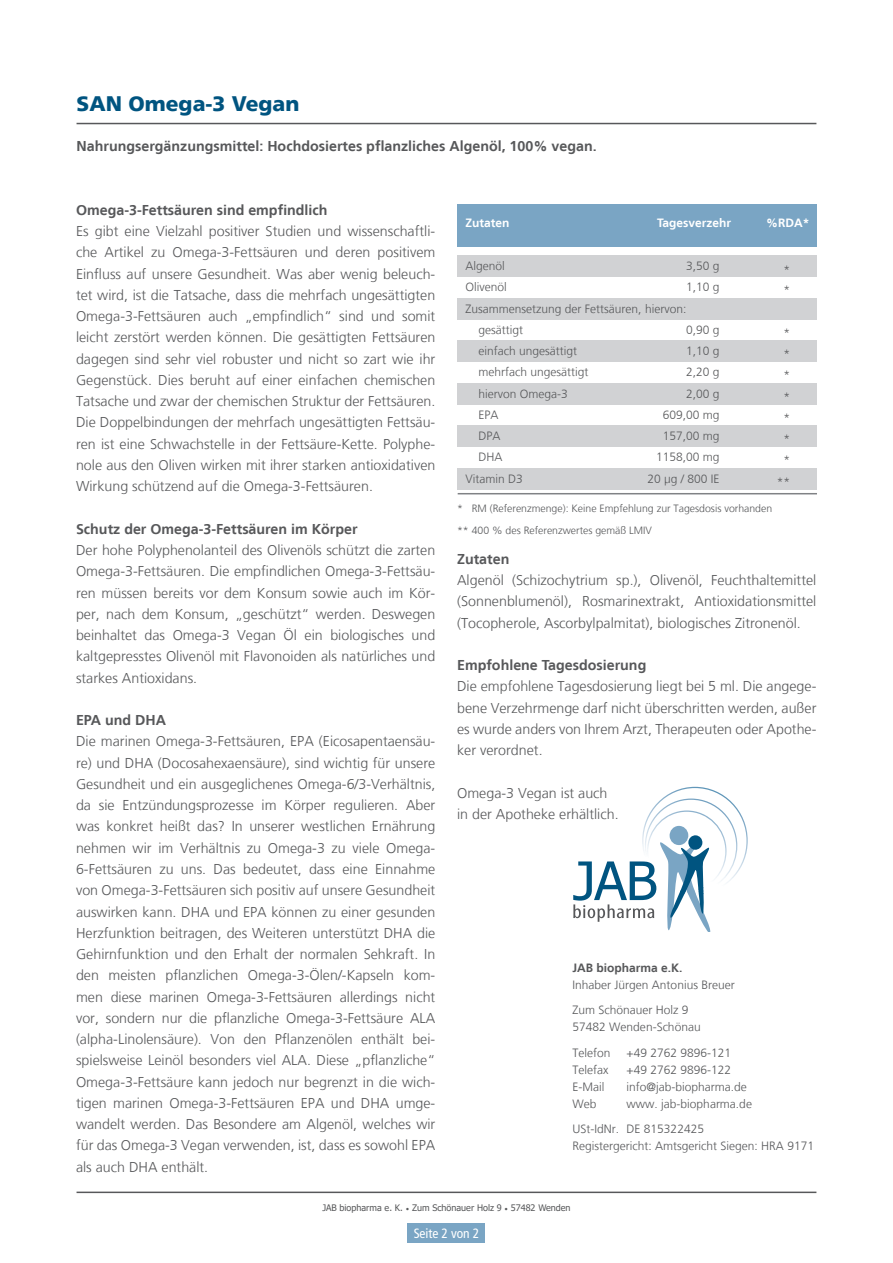
<style>
.page{position:relative;width:893px;height:1263px;background:#fff}
.page>*{position:absolute;margin:0;border:0;box-sizing:border-box;transform-origin:0 0}
.t1{font:900 21px "Frutiger LT";color:#005480}
.t2{font:300 14.25px/21.3px "Frutiger LT";color:#57585a;text-align:justify}
.t3{font:700 14.25px "Frutiger LT";color:#57585a}
.t4{font:condensed 13.5px "Frutiger LT";letter-spacing:-.005em;color:#fff}
.t5{font:300 12px/25.5px "Frutiger LT";color:#57585a}
.t6{font:700 12px "Frutiger LT";color:#fff}
.t7{font:700 12px "Frutiger LT";color:#57585a}
.t8{font:300 10.5px/21.3px "Frutiger LT";color:#57585a}
.t9{font:9px "Tahoma";color:#57585a}
.s1{font-family:"Minion Pro"}
</style>
<div class="page">
<hr style="left:77px;top:123px;width:739px;height:1px;background:#57585a">
<hr style="left:77px;top:1191px;width:739px;height:2px;background:#57585a">
<div style="left:408px;top:1223px;width:77px;height:20px;background:#7aa5c4"></div>
<div style="left:458px;top:204px;width:359px;height:43px;background:#7aa5c4"></div>
<div style="left:458px;top:255px;width:359px;height:22px;background:#d1d2d4"></div>
<div style="left:458px;top:298px;width:359px;height:21px;background:#d1d2d4"></div>
<div style="left:458px;top:340px;width:359px;height:22px;background:#d1d2d4"></div>
<div style="left:458px;top:383px;width:359px;height:21px;background:#d1d2d4"></div>
<div style="left:458px;top:425px;width:359px;height:22px;background:#d1d2d4"></div>
<div style="left:458px;top:468px;width:359px;height:21px;background:#d1d2d4"></div>
<hr style="left:458px;top:493px;width:359px;height:1px;background:#808285">
<svg style="left:573px;top:787px;width:175px;height:144px"></svg>
<h1 class="t1" style="left:77px;top:91px;width:224px">SAN Omega-3 Vegan</h1>
<p class="t3" style="left:77px;top:138px;width:522px">Nahrungsergänzungsmittel: Hochdosiertes pflanzliches Algenöl, 100% vegan.</p>
<p class="t3" style="left:76px;top:201px;width:253px">Omega-3-Fettsäuren sind empfindlich</p>
<p class="t2" style="left:76px;top:221px;width:361px">Es gibt eine Vielzahl positiver Studien und wissenschaftli&shy;che Artikel zu Omega-3-Fettsäuren und deren positivem Einfluss auf unsere Gesundheit. Was aber wenig beleuch&shy;tet wird, ist die Tatsache, dass die mehrfach ungesättigten Omega-3-Fettsäuren auch „empfindlich“ sind und somit leicht zerstört werden können. Die gesättigten Fettsäuren dagegen sind sehr viel robuster und nicht so zart wie ihr Gegenstück. Dies beruht auf einer einfachen chemischen Tatsache und zwar der chemischen Struktur der Fettsäuren.<br>Die Doppelbindungen der mehrfach ungesättigten Fettsäu&shy;ren ist eine Schwachstelle in der Fettsäure-Kette. Polyphe&shy;nole aus den Oliven wirken mit ihrer starken antioxidativen Wirkung schützend auf die Omega-3-Fettsäuren.</p>
<p class="t3" style="left:76px;top:520px;width:283px">Schutz der Omega-3-Fettsäuren im Körper</p>
<p class="t2" style="left:76px;top:540px;width:361px">Der hohe Polyphenolanteil des Olivenöls schützt die zarten Omega-3-Fettsäuren. Die empfindlichen Omega-3-Fettsäu&shy;ren müssen bereits vor dem Konsum sowie auch im Kör&shy;per, nach dem Konsum, „geschützt“ werden. Deswegen beinhaltet das Omega-3 Vegan Öl ein biologisches und kaltgepresstes Olivenöl mit Flavonoiden als natürliches und starkes Antioxidans.</p>
<p class="t3" style="left:76px;top:712px;width:91px">EPA und DHA</p>
<p class="t2" style="left:76px;top:731px;width:361px">Die marinen Omega-3-Fettsäuren, EPA (Eicosapentaensäu&shy;re) und DHA (Docosahexaensäure), sind wichtig für unsere Gesundheit und ein ausgeglichenes Omega-6/3-Verhältnis, da sie Entzündungsprozesse im Körper regulieren. Aber was konkret heißt das? In unserer westlichen Ernährung nehmen wir im Verhältnis zu Omega-3 zu viele Omega-6-Fettsäuren zu uns. Das bedeutet, dass eine Einnahme von Omega-3-Fettsäuren sich positiv auf unsere Gesundheit auswirken kann. DHA und EPA können zu einer gesunden Herzfunktion beitragen, des Weiteren unterstützt DHA die Gehirnfunktion und den Erhalt der normalen Sehkraft. In den meisten pflanzlichen Omega-3-Ölen/-Kapseln kom&shy;men diese marinen Omega-3-Fettsäuren allerdings nicht vor, sondern nur die pflanzliche Omega-3-Fettsäure ALA (alpha-Linolensäure). Von den Pflanzenölen enthält bei&shy;spielsweise Leinöl besonders viel ALA. Diese „pflanzliche“ Omega-3-Fettsäure kann jedoch nur begrenzt in die wich&shy;tigen marinen Omega-3-Fettsäuren EPA und DHA umge&shy;wandelt werden. Das Besondere am Algenöl, welches wir für das Omega-3 Vegan verwenden, ist, dass es sowohl EPA als auch DHA enthält.</p>
<p class="t6" style="left:466px;top:216px;width:46px">Zutaten</p>
<p class="t6" style="left:657px;top:216px;width:76px">Tagesverzehr</p>
<p class="t6" style="left:766px;top:216px;width:45px">%RDA*</p>
<p class="t5" style="left:466px;top:253px;width:41px">Algenöl</p>
<p class="t5" style="left:686px;top:253px;width:35px">3,50 g</p>
<p class="t5" style="left:783px;top:258px;width:8px">*</p>
<p class="t5" style="left:466px;top:275px;width:43px">Olivenöl</p>
<p class="t5" style="left:686px;top:275px;width:35px">1,10 g</p>
<p class="t5" style="left:783px;top:278px;width:8px">*</p>
<p class="t5" style="left:478px;top:298px;width:209px;line-height:21.3px;text-indent:-13px">Zusammensetzung der Fettsäuren, hiervon: gesättigt</p>
<p class="t5" style="left:686px;top:317px;width:35px">0,90 g</p>
<p class="t5" style="left:783px;top:320px;width:8px">*</p>
<p class="t5" style="left:478px;top:338px;width:100px">einfach ungesättigt</p>
<p class="t5" style="left:686px;top:338px;width:35px">1,10 g</p>
<p class="t5" style="left:783px;top:341px;width:8px">*</p>
<p class="t5" style="left:478px;top:360px;width:112px">mehrfach ungesättigt</p>
<p class="t5" style="left:686px;top:360px;width:35px">2,20 g</p>
<p class="t5" style="left:783px;top:363px;width:8px">*</p>
<p class="t5" style="left:478px;top:381px;width:91px">hiervon Omega-3</p>
<p class="t5" style="left:686px;top:381px;width:35px">2,00 g</p>
<p class="t5" style="left:783px;top:384px;width:8px">*</p>
<p class="t5" style="left:478px;top:402px;width:22px">EPA</p>
<p class="t5" style="left:663px;top:402px;width:58px">609,00 mg</p>
<p class="t5" style="left:783px;top:405px;width:8px">*</p>
<p class="t5" style="left:478px;top:423px;width:24px">DPA</p>
<p class="t5" style="left:663px;top:423px;width:58px">157,00 mg</p>
<p class="t5" style="left:783px;top:426px;width:8px">*</p>
<p class="t5" style="left:478px;top:445px;width:26px">DHA</p>
<p class="t5" style="left:656px;top:445px;width:65px">1158,00 mg</p>
<p class="t5" style="left:783px;top:448px;width:8px">*</p>
<p class="t5" style="left:466px;top:466px;width:59px">Vitamin D3</p>
<p class="t5" style="left:648px;top:466px;width:74px">20 μg / 800 IE</p>
<p class="t5" style="left:777px;top:469px;width:15px">**</p>
<p class="t8" style="left:457px;top:498px;width:317px">* RM (Referenzmenge): Keine Empfehlung zur Tagesdosis vorhanden ** 400 % des Referenzwertes gemäß LMIV</p>
<p class="t3" style="left:457px;top:550px;width:54px">Zutaten</p>
<p class="t2" style="left:457px;top:570px;width:361px">Algenöl (Schizochytrium sp.), Olivenöl, Feuchthaltemittel (Sonnenblumenöl), Rosmarinextrakt, Antioxidationsmittel (Tocopherole, Ascorbylpalmitat), biologisches Zitronenöl.</p>
<p class="t3" style="left:457px;top:657px;width:191px">Empfohlene Tagesdosierung</p>
<p class="t2" style="left:457px;top:676px;width:361px">Die empfohlene Tagesdosierung liegt bei 5 ml. Die angege&shy;bene Verzehrmenge darf nicht überschritten werden, außer es wurde anders von Ihrem Arzt, Therapeuten oder Apothe&shy;ker verordnet.</p>
<p class="t2" style="left:457px;top:782px;width:163px">Omega-3 Vegan ist auch in der Apotheke erhältlich.</p>
<p class="t7" style="left:573px;top:960px;width:112px">JAB biopharma e.K.</p>
<p class="t5" style="left:573px;top:972px;width:164px">Inhaber Jürgen Antonius Breuer<br>Zum Schönauer Holz 9</p>
<p class="t5" style="left:573px;top:1015px;width:130px">57482 Wenden-Schönau<br>Telefon</p>
<p class="t5" style="left:627px;top:1040px;width:106px">+49 2762 9896-121</p>
<p class="t5" style="left:573px;top:1057px;width:37px">Telefax</p>
<p class="t5" style="left:627px;top:1057px;width:106px">+49 2762 9896-122</p>
<p class="t5" style="left:573px;top:1074px;width:33px">E-Mail</p>
<p class="t5" style="left:627px;top:1074px;width:122px">info@jab-biopharma.de</p>
<p class="t5" style="left:573px;top:1091px;width:25px">Web</p>
<p class="t5" style="left:573px;top:1091px;width:181px;text-indent:54px">www. jab-biopharma.de<br>USt-IdNr. DE 815322425</p>
<p class="t5" style="left:573px;top:1134px;width:243px">Registergericht: Amtsgericht Siegen: HRA 9171</p>
<p class="t9" style="left:322px;top:1202px;width:250px">JAB biopharma e. K. <span class="s1">•</span> Zum Schönauer Holz 9 <span class="s1">•</span> 57482 Wenden</p>
<p class="t4" style="left:414px;top:1225px;width:67px">Seite 2 von 2</p>
</div>
